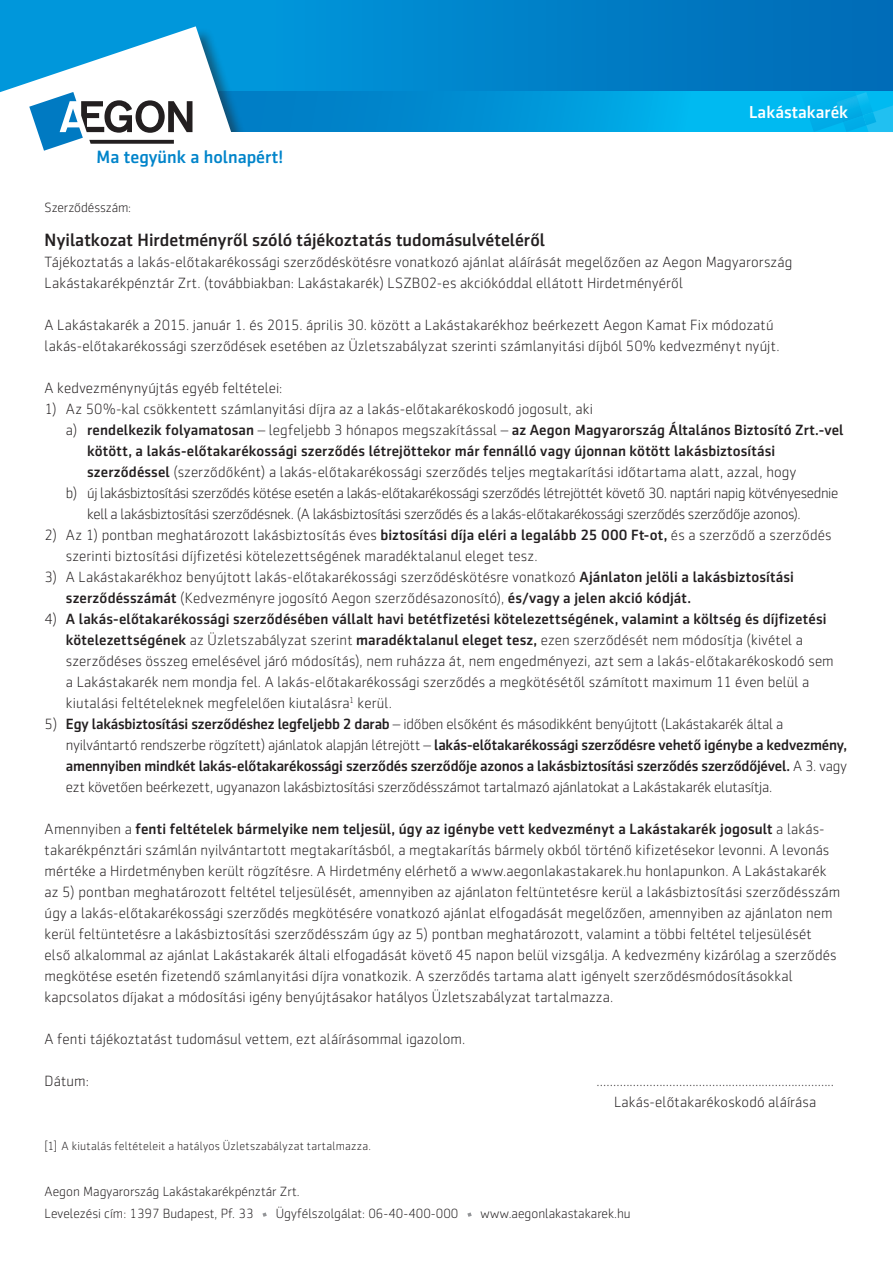
<style>
.page{position:relative;width:893px;height:1263px;background:#fff}
.page>*{position:absolute;margin:0;border:0;box-sizing:border-box;transform-origin:0 0}
.BODY_subheading{font:500 18px "Sentico Sans DT";color:#231f20}
.t1{font:500 18px "Sentico Sans DT";color:#0084ca}
.COVER_descriptor{font:500 17.4px "Sentico Sans DT";color:#fff}
.BODY_body_text{font:300 15px/21px "Sentico Sans DT";letter-spacing:.005em;color:#231f20}
.BODY_body_text-2{font:500 15px/21px "Sentico Sans DT";letter-spacing:.005em;color:#231f20}
.BODY_body_text-3{font:300 15px/21px "Sentico Sans DT";letter-spacing:-.025em;color:#231f20}
.BODY_body_text-4{font:300 13.5px "Sentico Sans DT";color:#231f20}
.t2{font:300 12px "Sentico Sans DT";letter-spacing:.02em;color:#231f20}
.s1{font-weight:300}
.s2{font-weight:500}
</style>
<div class="page">
<div style="left:0;top:0;width:893px;height:112px;background:linear-gradient(to right,#00a0e3,#006cb7)"></div>
<svg style="left:252px;top:92px;width:548px;height:40px;background:#009ada"></svg>
<div style="left:0;top:26px;width:252px;height:137px;background:#231f20;opacity:.5"></div>
<div style="left:0;top:132px;width:893px;height:50px;background:#fff"></div>
<svg style="left:800px;top:92px;width:93px;height:40px;background:#05b5ec"></svg>
<svg style="left:0;top:26px;width:235px;height:125px"></svg>
<svg style="left:262px;top:1212px;width:5px;height:5px"></svg>
<svg style="left:467px;top:1212px;width:5px;height:5px"></svg>
<p class="t1" style="left:97px;top:147px;width:188px">Ma tegyünk a holnapért!</p>
<p class="BODY_body_text-4" style="left:45px;top:200px;width:88px">Szerződésszám:</p>
<p class="COVER_descriptor" style="left:749px;top:102px;width:101px">Lakástakarék</p>
<p class="BODY_subheading" style="left:45px;top:229px;width:502px">Nyilatkozat Hirdetményről szóló tájékoztatás tudomásulvételéről</p>
<p class="BODY_body_text" style="left:45px;top:251px;width:749px">Tájékoztatás a lakás-előtakarékossági szerződéskötésre vonatkozó ajánlat aláírását megelőzően az Aegon Magyarország<br>Lakástakarékpénztár Zrt. (továbbiakban: Lakástakarék) LSZB02-es akciókóddal ellátott Hirdetményéről</p>
<p class="BODY_body_text" style="left:45px;top:314px;width:736px">A Lakástakarék a 2015. január 1. és 2015. április 30. között a Lakástakarékhoz beérkezett Aegon Kamat Fix módozatú lakás‑előtakarékossági szerződések esetében az Üzletszabályzat szerinti számlanyitási díjból 50% kedvezményt nyújt.</p>
<p class="BODY_body_text" style="left:45px;top:377px;width:239px">A kedvezménynyújtás egyéb feltételei:</p>
<p class="BODY_body_text" style="left:45px;top:398px;width:550px">1) Az 50%-kal csökkentett számlanyitási díjra az a lakás-előtakarékoskodó jogosult, aki</p>
<p class="BODY_body_text-2" style="left:87px;top:419px;width:758px;text-indent:-21px"><span class="s1">a)</span> rendelkezik folyamatosan <span class="s1">– legfeljebb 3 hónapos megszakítással –</span> az Aegon Magyarország Általános Biztosító Zrt.‑vel kötött, a lakás-előtakarékossági szerződés létrejöttekor már fennálló vagy újonnan kötött lakásbiztosítási szerződéssel <span class="s1">(szerződőként) a lakás-előtakarékossági szerződés teljes megtakarítási időtartama alatt, azzal, hogy</span></p>
<p class="BODY_body_text-3" style="left:87px;top:482px;width:753px;text-indent:-21px">b) új lakásbiztosítási szerződés kötése esetén a lakás-előtakarékossági szerződés létrejöttét követő 30. naptári napig kötvényesednie kell a lakásbiztosítási szerződésnek. (A lakásbiztosítási szerződés és a lakás-előtakarékossági szerződés szerződője azonos).</p>
<p class="BODY_body_text" style="left:66px;top:524px;width:767px;text-indent:-21px">2) Az 1) pontban meghatározott lakásbiztosítás éves <span class="s2">biztosítási díja eléri a legalább 25 000 Ft-ot,</span> és a szerződő a szerződés szerinti biztosítási díjfizetési kötelezettségének maradéktalanul eleget tesz.</p>
<p class="BODY_body_text" style="left:66px;top:566px;width:729px;text-indent:-21px">3) A Lakástakarékhoz benyújtott lakás-előtakarékossági szerződéskötésre vonatkozó <span class="s2">Ajánlaton jelöli a lakásbiztosítási szerződésszámát</span> (Kedvezményre jogosító Aegon szerződésazonosító), <span class="s2">és/vagy a jelen akció kódját.</span></p>
<p class="BODY_body_text" style="left:66px;top:608px;width:769px;text-indent:-21px">4) <span class="s2">A lakás-előtakarékossági szerződésében vállalt havi betétfizetési kötelezettségének, valamint a költség és díjfizetési kötelezettségének</span> az Üzletszabályzat szerint <span class="s2">maradéktalanul eleget tesz,</span> ezen szerződését nem módosítja (kivétel a szerződéses összeg emelésével járó módosítás), nem ruházza át, nem engedményezi, azt sem a lakás-előtakarékoskodó sem a Lakástakarék nem mondja fel. A lakás-előtakarékossági szerződés a megkötésétől számított maximum 11 éven belül a kiutalási feltételeknek megfelelően kiutalásra<sup>1</sup> kerül.</p>
<p class="BODY_body_text" style="left:66px;top:713px;width:783px;text-indent:-21px">5) <span class="s2">Egy lakásbiztosítási szerződéshez legfeljebb 2 darab</span> – időben elsőként és másodikként benyújtott (Lakástakarék által a nyilvántartó rendszerbe rögzített) ajánlatok alapján létrejött – <span class="s2">lakás-előtakarékossági szerződésre vehető igénybe a kedvezmény, amennyiben mindkét lakás-előtakarékossági szerződés szerződője azonos a lakásbiztosítási szerződés szerződőjével.</span> A 3. vagy ezt követően beérkezett, ugyanazon lakásbiztosítási szerződésszámot tartalmazó ajánlatokat a Lakástakarék elutasítja.</p>
<p class="BODY_body_text" style="left:45px;top:818px;width:797px">Amennyiben a <span class="s2">fenti feltételek bármelyike nem teljesül, úgy az igénybe vett kedvezményt a Lakástakarék jogosult</span> a lakás&shy;takarékpénztári számlán nyilvántartott megtakarításból, a megtakarítás bármely okból történő kifizetésekor levonni. A levonás mértéke a Hirdetményben került rögzítésre. A Hirdetmény elérhető a www.aegonlakastakarek.hu honlapunkon. A Lakástakarék az 5) pontban meghatározott feltétel teljesülését, amennyiben az ajánlaton feltüntetésre kerül a lakásbiztosítási szerződésszám úgy a lakás-előtakarékossági szerződés megkötésére vonatkozó ajánlat elfogadását megelőzően, amennyiben az ajánlaton nem kerül feltüntetésre a lakásbiztosítási szerződésszám úgy az 5) pontban meghatározott, valamint a többi feltétel teljesülését első alkalommal az ajánlat Lakástakarék általi elfogadását követő 45 napon belül vizsgálja. A kedvezmény kizárólag a szerződés megkötése esetén fizetendő számlanyitási díjra vonatkozik. A szerződés tartama alatt igényelt szerződésmódosításokkal kapcsolatos díjakat a módosítási igény benyújtásakor hatályos Üzletszabályzat tartalmazza.</p>
<p class="BODY_body_text" style="left:45px;top:1028px;width:422px">A fenti tájékoztatást tudomásul vettem, ezt aláírásommal igazolom.</p>
<p class="BODY_body_text" style="left:45px;top:1070px;width:46px">Dátum:</p>
<p class="BODY_body_text" style="left:597px;top:1070px;width:239px">........................................................................</p>
<p class="BODY_body_text" style="left:614px;top:1091px;width:204px">Lakás-előtakarékoskodó aláírása</p>
<p class="t2" style="left:45px;top:1139px;width:328px">[1] A kiutalás feltételeit a hatályos Üzletszabályzat tartalmazza.</p>
<p class="BODY_body_text-4" style="left:45px;top:1184px;width:257px">Aegon Magyarország Lakástakarékpénztár Zrt.</p>
<p class="BODY_body_text-4" style="left:45px;top:1206px;width:210px">Levelezési cím: 1397 Budapest, Pf. 33</p>
<p class="BODY_body_text-4" style="left:276px;top:1206px;width:184px">Ügyfélszolgálat: 06-40-400-000</p>
<p class="BODY_body_text-4" style="left:481px;top:1206px;width:152px">www.aegonlakastakarek.hu</p>
</div>
